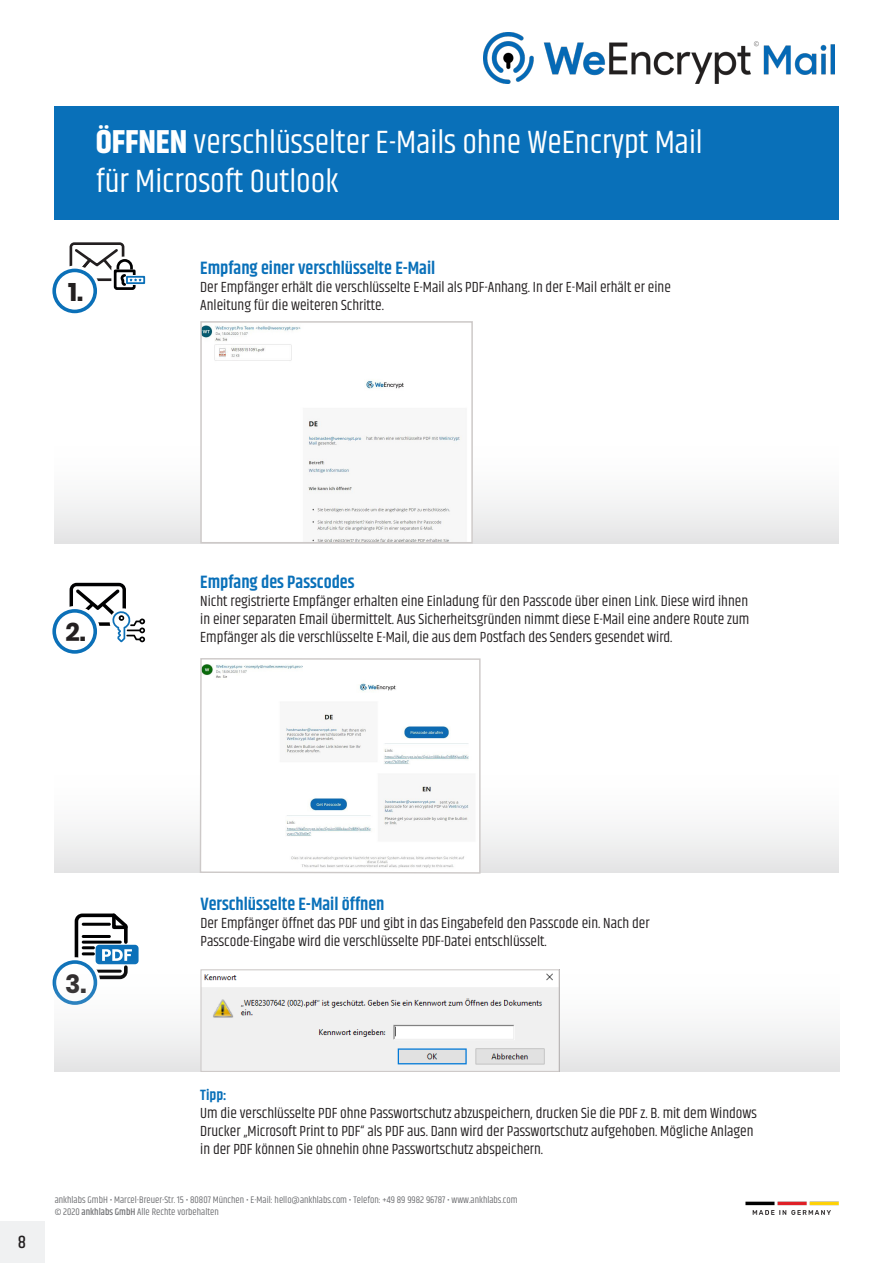
<style>
.page{position:relative;width:893px;height:1263px;background:#fff}
.page>*{position:absolute;margin:0;border:0;box-sizing:border-box;transform-origin:0 0}
.t1{font:33px/39.6px "Khand";color:#fff}
.t2{font:700 25.5px "Poppins";color:#231f20}
.t3{font:600 18px "Khand";color:#0970b9}
.t4{font:500 18px "Khand";color:#231f20}
.t5{font:15px/18px "Khand";color:#231f20}
.t6{font:600 15px "Khand";color:#0970b9}
.t7{font:9.75px "Khand";color:#6c6d70}
.s1{font-weight:700}
.s2{font-weight:500}
</style>
<div class="page">
<div style="left:126px;top:276px;width:19px;height:8px;border:2px solid #0b70b8"></div>
<svg style="left:70px;top:242px;width:72px;height:48px"></svg>
<svg style="left:70px;top:583px;width:75px;height:59px"></svg>
<div style="left:54px;top:106px;width:785px;height:114px;background:#0970b9"></div>
<img style="left:484px;top:33px;width:351px;height:51px">
<img style="left:745px;top:1201px;width:94px;height:13px">
<svg style="left:49px;top:266px;width:51px;height:50px"></svg>
<div style="left:54px;top:270px;width:41px;height:41px;background:#fff;border-radius:50%"></div>
<div style="left:52px;top:269px;width:45px;height:44px;border:4px solid #0b70b8;border-radius:50%"></div>
<svg style="left:49px;top:606px;width:51px;height:51px"></svg>
<div style="left:54px;top:611px;width:41px;height:41px;background:#fff;border-radius:50%"></div>
<div style="left:52px;top:609px;width:45px;height:45px;border:4px solid #0b70b8;border-radius:50%"></div>
<div style="left:0;top:1222px;width:44px;height:41px;background:#f0f1f2"></div>
<div style="left:55px;top:403px;width:784px;height:140px;background:linear-gradient(to bottom,#fff,#eaeaeb)"></div>
<div style="left:54px;top:732px;width:784px;height:141px;background:linear-gradient(to bottom,#fff,#eaeaeb)"></div>
<img style="left:203px;top:325px;width:267px;height:215px">
<div style="left:200px;top:321px;width:273px;height:222px;border:2px solid #cdc9c8"></div>
<svg style="left:199px;top:658px;width:282px;height:216px"></svg>
<svg style="left:75px;top:913px;width:53px;height:18px"></svg>
<svg style="left:50px;top:957px;width:50px;height:51px"></svg>
<div style="left:53px;top:960px;width:44px;height:45px;border:4px solid #0b70b8;border-radius:50%"></div>
<div style="left:55px;top:931px;width:784px;height:141px;background:linear-gradient(to bottom,#f9fcfe,#ededed)"></div>
<img style="left:202px;top:971px;width:356px;height:99px">
<div style="left:200px;top:969px;width:360px;height:103px;border:1px solid #cdc9c8"></div>
<p class="t1" style="left:96px;top:124px;width:609px"><span class="s1">ÖFFNEN</span> verschlüsselter E-Mails ohne WeEncrypt Mail für Microsoft Outlook</p>
<p class="t2" style="left:68px;top:277px;width:17px">1.</p>
<p class="t3" style="left:200px;top:256px;width:237px">Empfang einer verschlüsselte E-Mail</p>
<p class="t5" style="left:200px;top:279px;width:472px">Der Empfänger erhält die verschlüsselte E-Mail als PDF-Anhang. In der E-Mail erhält er eine<br>Anleitung für die weiteren Schritte.</p>
<p class="t2" style="left:65px;top:618px;width:22px">2.</p>
<p class="t3" style="left:200px;top:570px;width:156px">Empfang des Passcodes</p>
<p class="t5" style="left:200px;top:593px;width:551px;text-align:justify">Nicht registrierte Empfänger erhalten eine Einladung für den Passcode über einen Link. Diese wird ihnen in einer separaten Email übermittelt. Aus Sicherheitsgründen nimmt diese E-Mail eine andere Route zum Empfänger als die verschlüsselte E-Mail, die aus dem Postfach des Senders gesendet wird.</p>
<p class="t2" style="left:65px;top:969px;width:23px">3.</p>
<p class="t3" style="left:200px;top:892px;width:186px">Verschlüsselte E-Mail öffnen</p>
<p class="t5" style="left:200px;top:915px;width:451px">Der Empfänger öffnet das PDF und gibt in das Eingabefeld den Passcode ein. Nach der</p>
<p class="t5" style="left:200px;top:933px;width:348px">Passcode-Eingabe wird die verschlüsselte PDF-Datei entschlüsselt.</p>
<p class="t4" style="left:18px;top:1230px;width:10px">8</p>
<p class="t6" style="left:200px;top:1085px;width:28px">Tipp:</p>
<p class="t5" style="left:200px;top:1105px;width:558px">Um die verschlüsselte PDF ohne Passwortschutz abzuspeichern, drucken Sie die PDF z. B. mit dem Windows<br>Drucker „Microsoft Print to PDF“ als PDF aus. Dann wird der Passwortschutz aufgehoben. Mögliche Anlagen in der PDF können Sie ohnehin ohne Passwortschutz abspeichern.</p>
<p class="t7" style="left:55px;top:1194px;width:464px">ankhlabs GmbH • Marcel-Breuer-Str. 15 • 80807 München • E-Mail: hello@ankhlabs.com • Telefon: +49 89 9982 96787 • www.ankhlabs.com</p>
<p class="t7" style="left:55px;top:1205px;width:166px">© 2020 <span class="s2">ankhlabs GmbH</span> Alle Rechte vorbehalten</p>
</div>
